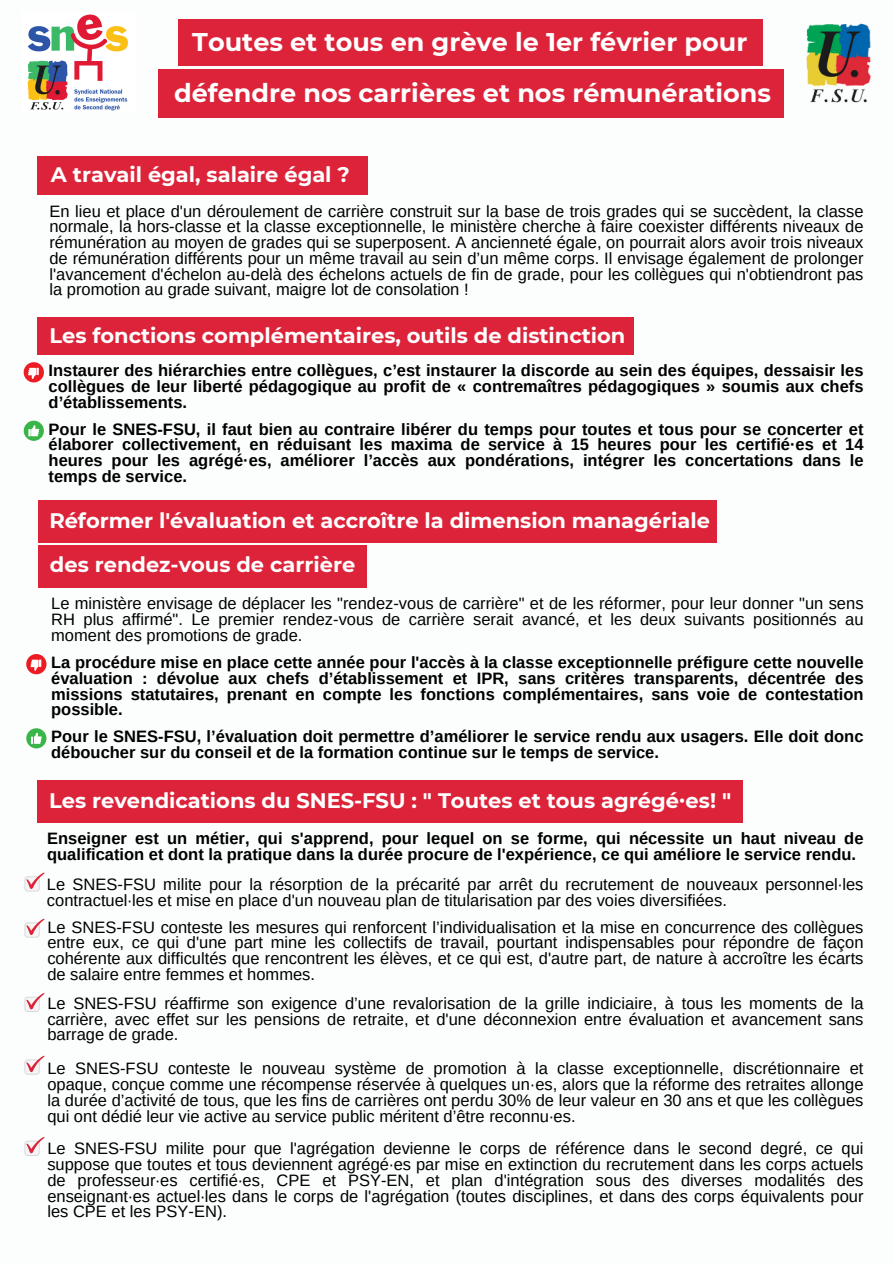
<style>
.page{position:relative;width:893px;height:1264px;background:#fff}
.page>*{position:absolute;margin:0;border:0;box-sizing:border-box;transform-origin:0 0}
.t1{font:700 25.5px "Montserrat";color:#fff}
.t2{font:700 21px "Montserrat";color:#fff}
.t3{font:16.5px/15.8px "Arimo";color:#000;text-align:justify}
.t4{font:700 16.5px/15.8px "Arimo";color:#000;text-align:justify}
</style>
<div class="page">
<div style="left:38px;top:500px;width:678px;height:42px;background:#dc2339"></div>
<div style="left:38px;top:545px;width:328px;height:42px;background:#dc2339"></div>
<div style="left:38px;top:780px;width:704px;height:42px;background:#dc2339"></div>
<svg style="left:24px;top:872px;width:21px;height:19px"></svg>
<svg style="left:24px;top:918px;width:21px;height:19px"></svg>
<svg style="left:24px;top:993px;width:21px;height:19px"></svg>
<svg style="left:24px;top:1055px;width:21px;height:19px"></svg>
<svg style="left:24px;top:1137px;width:21px;height:18px"></svg>
<div style="left:26px;top:728px;width:20px;height:20px;background:#39b54a;border-radius:50%"></div>
<svg style="left:31px;top:732px;width:11px;height:12px"></svg>
<div style="left:26px;top:654px;width:20px;height:20px;background:#ed1c24;border-radius:50%"></div>
<svg style="left:30px;top:659px;width:11px;height:11px"></svg>
<div style="left:38px;top:156px;width:329px;height:39px;background:#dc2339"></div>
<div style="left:38px;top:317px;width:595px;height:37px;background:#dc2339"></div>
<div style="left:24px;top:420px;width:20px;height:21px;background:#39b54a;border-radius:50%"></div>
<svg style="left:28px;top:425px;width:11px;height:11px"></svg>
<div style="left:24px;top:362px;width:20px;height:20px;background:#ed1c24;border-radius:50%"></div>
<svg style="left:28px;top:368px;width:11px;height:11px"></svg>
<img style="left:27px;top:14px;width:101px;height:97px">
<img style="left:806px;top:23px;width:65px;height:80px">
<div style="left:158px;top:70px;width:625px;height:47px;background:#dc2339"></div>
<div style="left:178px;top:19px;width:584px;height:46px;background:#dc2339"></div>
<p class="t1" style="left:192px;top:26px;width:556px">Toutes et tous en grève le 1er février pour</p>
<p class="t1" style="left:174px;top:77px;width:598px">défendre nos carrières et nos rémunérations</p>
<p class="t2" style="left:51px;top:162px;width:300px">A travail égal, salaire égal ?</p>
<p class="t3" style="left:49px;top:203px;width:815px">En lieu et place d'un déroulement de carrière construit sur la base de trois grades qui se succèdent, la classe normale, la hors-classe et la classe exceptionnelle, le ministère cherche à faire coexister différents niveaux de rémunération au moyen de grades qui se superposent. A ancienneté égale, on pourrait alors avoir trois niveaux de rémunération différents pour un même travail au sein d’un même corps. Il envisage également de prolonger l'avancement d'échelon au-delà des échelons actuels de fin de grade, pour les collègues qui n'obtiendront pas la promotion au grade suivant, maigre lot de consolation !</p>
<p class="t2" style="left:49px;top:322px;width:577px">Les fonctions complémentaires, outils de distinction</p>
<p class="t4" style="left:49px;top:362px;width:816px">Instaurer des hiérarchies entre collègues, c’est instaurer la discorde au sein des équipes, dessaisir les collègues de leur liberté pédagogique au profit de « contremaîtres pédagogiques » soumis aux chefs d’établissements.</p>
<p class="t4" style="left:49px;top:421px;width:816px">Pour le SNES-FSU, il faut bien au contraire libérer du temps pour toutes et tous pour se concerter et élaborer collectivement, en réduisant les maxima de service à 15 heures pour les certifié·es et 14 heures pour les agrégé·es, améliorer l’accès aux pondérations, intégrer les concertations dans le temps de service.</p>
<p class="t2" style="left:49px;top:507px;width:662px">Réformer l'évaluation et accroître la dimension managériale</p>
<p class="t2" style="left:50px;top:552px;width:307px">des rendez-vous de carrière</p>
<p class="t3" style="left:51px;top:595px;width:813px">Le ministère envisage de déplacer les "rendez-vous de carrière" et de les réformer, pour leur donner "un sens RH plus affirmé". Le premier rendez-vous de carrière serait avancé, et les deux suivants positionnés au moment des promotions de grade.</p>
<p class="t4" style="left:51px;top:654px;width:813px">La procédure mise en place cette année pour l'accès à la classe exceptionnelle préfigure cette nouvelle évaluation : dévolue aux chefs d’établissement et IPR, sans critères transparents, décentrée des missions statutaires, prenant en compte les fonctions complémentaires, sans voie de contestation possible.</p>
<p class="t4" style="left:51px;top:728px;width:813px">Pour le SNES-FSU, l’évaluation doit permettre d’améliorer le service rendu aux usagers. Elle doit donc déboucher sur du conseil et de la formation continue sur le temps de service.</p>
<p class="t2" style="left:49px;top:787px;width:683px">Les revendications du SNES-FSU : " Toutes et tous agrégé∙es! "</p>
<p class="t4" style="left:47px;top:830px;width:817px">Enseigner est un métier, qui s'apprend, pour lequel on se forme, qui nécessite un haut niveau de qualification et dont la pratique dans la durée procure de l'expérience, ce qui améliore le service rendu.</p>
<p class="t3" style="left:47px;top:876px;width:818px">Le SNES-FSU milite pour la résorption de la précarité par arrêt du recrutement de nouveaux personnel∙les contractuel∙les et mise en place d'un nouveau plan de titularisation par des voies diversifiées.</p>
<p class="t3" style="left:47px;top:919px;width:817px">Le SNES-FSU conteste les mesures qui renforcent l’individualisation et la mise en concurrence des collègues entre eux, ce qui d'une part mine les collectifs de travail, pourtant indispensables pour répondre de façon cohérente aux difficultés que rencontrent les élèves, et ce qui est, d'autre part, de nature à accroître les écarts de salaire entre femmes et hommes.</p>
<p class="t3" style="left:47px;top:995px;width:817px">Le SNES-FSU réaffirme son exigence d’une revalorisation de la grille indiciaire, à tous les moments de la carrière, avec effet sur les pensions de retraite, et d'une déconnexion entre évaluation et avancement sans barrage de grade.</p>
<p class="t3" style="left:47px;top:1060px;width:817px">Le SNES-FSU conteste le nouveau système de promotion à la classe exceptionnelle, discrétionnaire et opaque, conçue comme une récompense réservée à quelques un·es, alors que la réforme des retraites allonge la durée d’activité de tous, que les fins de carrières ont perdu 30% de leur valeur en 30 ans et que les collègues qui ont dédié leur vie active au service public méritent d’être reconnu∙es.</p>
<p class="t3" style="left:47px;top:1140px;width:817px">Le SNES-FSU milite pour que l'agrégation devienne le corps de référence dans le second degré, ce qui suppose que toutes et tous deviennent agrégé∙es par mise en extinction du recrutement dans les corps actuels de professeur∙es certifié∙es, CPE et PSY-EN, et plan d'intégration sous des diverses modalités des enseignant∙es actuel∙les dans le corps de l'agrégation (toutes disciplines, et dans des corps équivalents pour les CPE et les PSY-EN).</p>
</div>
